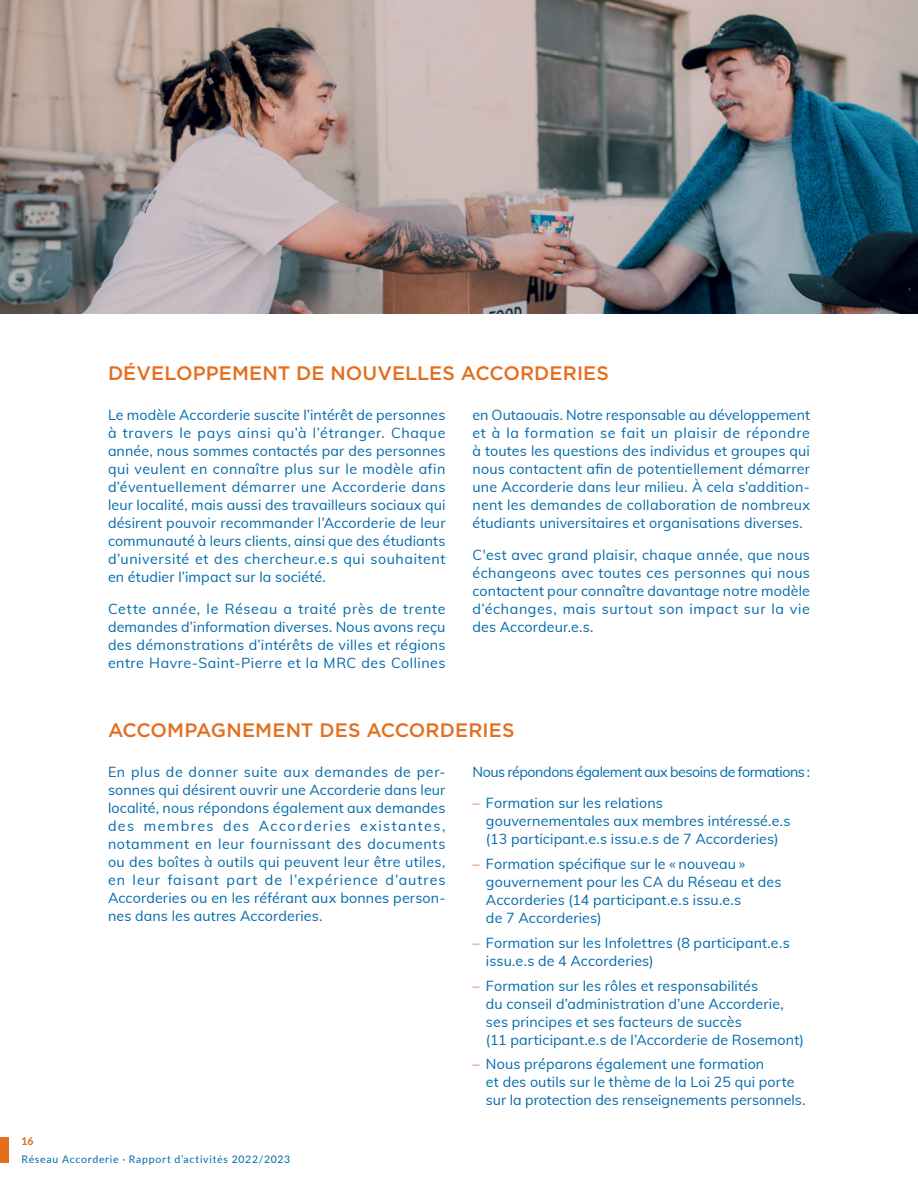
<style>
.page{position:relative;width:918px;height:1188px;background:#fff}
.page>*{position:absolute;margin:0;border:0;box-sizing:border-box;transform-origin:0 0}
.t1{font:500 19.5px "Gotham";letter-spacing:.005em;color:#e36f1e}
.t2{font:14.25px/18px "Muli";letter-spacing:.01em;color:#0069aa}
.t3{font:14.25px "Muli";letter-spacing:-.03em;color:#0069aa}
.t4{font:10.5px "Lato";letter-spacing:.07em;color:#0069aa}
.t5{font:800 10.5px "Lato";color:#e36f1e}
.s1{color:#e36f1e}
</style>
<div class="page">
<img style="left:0;top:0;width:918px;height:314px">
<div style="left:0;top:1137px;width:9px;height:26px;background:#e36f1e"></div>
<h1 class="t1" style="left:108px;top:360px;width:503px">DÉVELOPPEMENT DE NOUVELLES ACCORDERIES</h1>
<p class="t2" style="left:108px;top:406px;width:339px;text-align:justify">Le modèle Accorderie suscite l’intérêt de personnes à travers le pays ainsi qu’à l’étranger. Chaque année, nous sommes contactés par des personnes qui veulent en connaître plus sur le modèle afin d’éventuellement démarrer une Accorderie dans leur localité, mais aussi des travailleurs sociaux qui désirent pouvoir recommander l’Accorderie de leur communauté à leurs clients, ainsi que des étudiants d’université et des chercheur.e.s qui souhaitent en étudier l’impact sur la société.</p>
<p class="t2" style="left:108px;top:599px;width:339px;text-align:justify">Cette année, le Réseau a traité près de trente demandes d’information diverses. Nous avons reçu des démonstrations d’intérêts de villes et régions entre Havre-Saint-Pierre et la MRC des Collines</p>
<p class="t2" style="left:473px;top:406px;width:339px;text-align:justify">en Outaouais. Notre responsable au développement et à la formation se fait un plaisir de répondre à toutes les questions des individus et groupes qui nous contactent afin de potentiellement démarrer une Accorderie dans leur milieu. À cela s’addition&shy;nent les demandes de collaboration de nombreux étudiants universitaires et organisations diverses.</p>
<p class="t2" style="left:473px;top:545px;width:339px;text-align:justify">C'est avec grand plaisir, chaque année, que nous échangeons avec toutes ces personnes qui nous contactent pour connaître davantage notre modèle d’échanges, mais surtout son impact sur la vie des Accordeur.e.s.</p>
<h1 class="t1" style="left:108px;top:717px;width:408px">ACCOMPAGNEMENT DES ACCORDERIES</h1>
<p class="t2" style="left:108px;top:762px;width:339px">En plus de donner suite aux demandes de per&shy;sonnes qui désirent ouvrir une Accorderie dans leur localité, nous répondons également aux demandes des membres des Accorderies existantes, notamment en leur fournissant des documents ou des boîtes à outils qui peuvent leur être utiles, en leur faisant part de l’expérience d’autres Accorderies ou en les référant aux bonnes person&shy;nes dans les autres Accorderies.</p>
<p class="t3" style="left:473px;top:761px;width:339px">Nous répondons également aux besoins de formations :</p>
<p class="t2" style="left:486px;top:794px;width:306px;text-indent:-13px"><span class="s1">–</span> Formation sur les relations<br>gouvernementales aux membres intéressé.e.s (13 participant.e.s issu.e.s de 7 Accorderies)</p>
<p class="t2" style="left:486px;top:854px;width:297px;text-indent:-13px"><span class="s1">–</span> Formation spécifique sur le « nouveau » gouvernement pour les CA du Réseau et des Accorderies (14 participant.e.s issu.e.s<br>de 7 Accorderies)</p>
<p class="t2" style="left:486px;top:933px;width:305px;text-indent:-13px"><span class="s1">–</span> Formation sur les Infolettres (8 participant.e.s issu.e.s de 4 Accorderies)</p>
<p class="t2" style="left:486px;top:976px;width:320px;text-indent:-13px"><span class="s1">–</span> Formation sur les rôles et responsabilités<br>du conseil d’administration d’une Accorderie, ses principes et ses facteurs de succès<br>(11 participant.e.s de l’Accorderie de Rosemont)</p>
<p class="t2" style="left:486px;top:1055px;width:321px;text-indent:-13px"><span class="s1">–</span> Nous préparons également une formation<br>et des outils sur le thème de la Loi 25 qui porte sur la protection des renseignements personnels.</p>
<p class="t5" style="left:21px;top:1134px;width:14px">16</p>
<p class="t4" style="left:21px;top:1152px;width:270px">Réseau Accorderie · Rapport d’activités 2022/2023</p>
</div>
